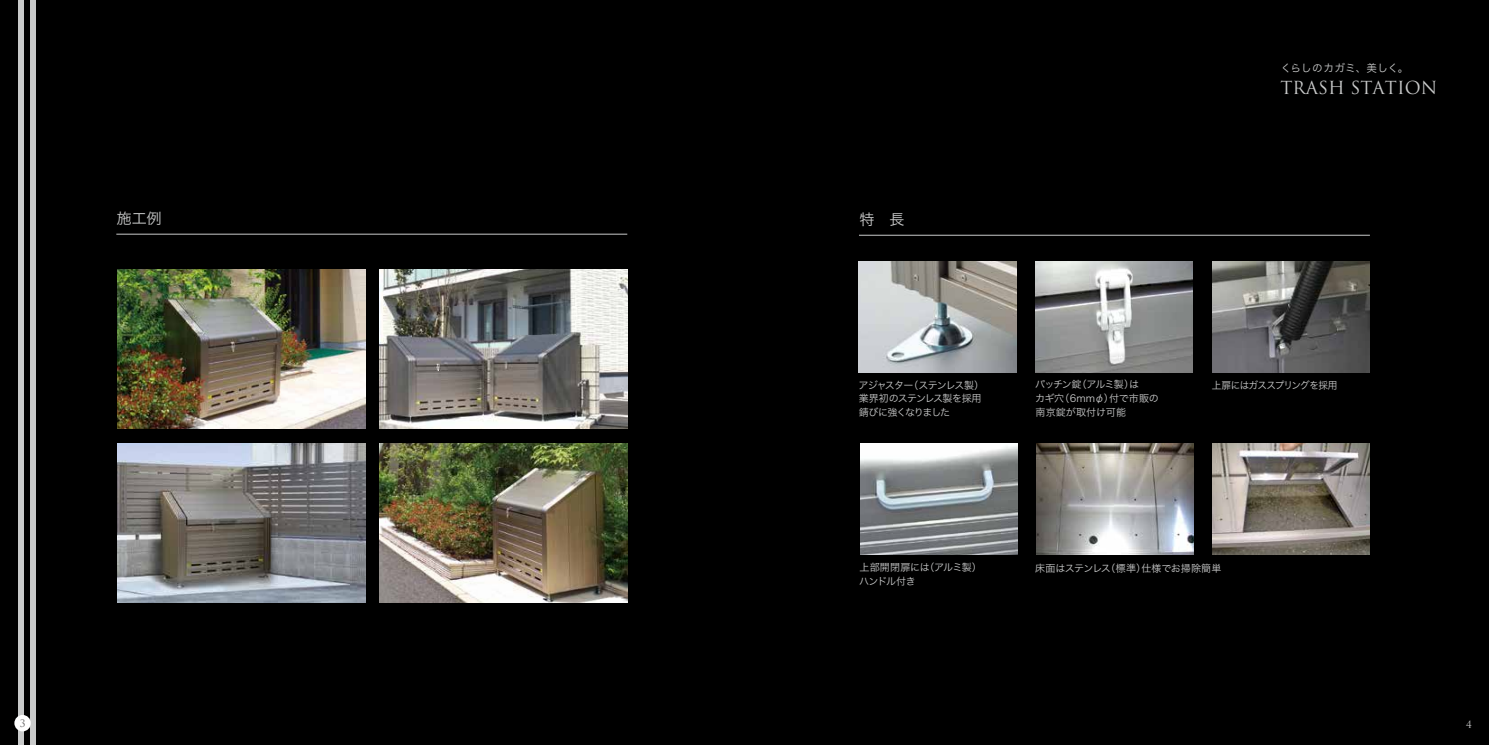
<style>
.page{position:relative;width:1489px;height:745px;background:#fff}
.page>*{position:absolute;margin:0;border:0;box-sizing:border-box;transform-origin:0 0}
.t1{font:17.5px "Trajan Pro";color:#c9caca}
.t2{font:15px "Hira Kaku Pro N W3";color:#c9caca}
.t3{font:10.62px "Hira Kaku Pro N W3";letter-spacing:.02em;color:#c9caca}
.t4{font:10px/13.8px "Hira Kaku Pro N W3";letter-spacing:-.075em;color:#c9caca}
.t5{font:10px/13.8px "Hira Kaku Pro N W3";letter-spacing:-.015em;color:#c9caca}
.t6{font:10px "Hira Kaku Pro N W3";letter-spacing:-.01em;color:#c9caca}
.t7{font:10px/13.8px "Hira Kaku Pro N W3";letter-spacing:-.055em;color:#c9caca}
.t8{font:10px "Hira Kaku Pro N W3";letter-spacing:-.075em;color:#c9caca;scale:.96 1}
.t9{font:10px "Trajan Pro";color:#656464}
.t10{font:10px "Trajan Pro";color:#c9caca}
</style>
<div class="page">
<div style="left:0;top:0;width:744px;height:744px;background:#000"></div>
<div style="left:19px;top:0;width:5px;height:744px;background:#c9caca"></div>
<div style="left:30px;top:0;width:5px;height:744px;background:#c9caca"></div>
<div style="left:14px;top:714px;width:17px;height:17px;background:#fff;border-radius:50%"></div>
<hr style="left:116px;top:234px;width:511px;height:1px;background:#c9caca">
<img style="left:117px;top:269px;width:248px;height:159px">
<img style="left:379px;top:269px;width:248px;height:159px">
<img style="left:117px;top:443px;width:248px;height:159px">
<img style="left:379px;top:443px;width:248px;height:159px">
<div style="left:744px;top:0;width:744px;height:744px;background:#000"></div>
<img style="left:859px;top:261px;width:157px;height:111px">
<img style="left:1035px;top:261px;width:157px;height:111px">
<img style="left:1212px;top:261px;width:157px;height:111px">
<img style="left:1036px;top:443px;width:157px;height:111px">
<img style="left:1212px;top:443px;width:157px;height:111px">
<img style="left:860px;top:443px;width:157px;height:111px">
<hr style="left:859px;top:235px;width:510px;height:1px;background:#c9caca">
<p class="t9" style="left:20px;top:716px;width:7px">3</p>
<h2 class="t2" style="left:117px;top:205px;width:46px">施工例</h2>
<h2 class="t2" style="left:859px;top:206px;width:46px">特　長</h2>
<p class="t3" style="left:1280px;top:58px;width:129px">くらしのカガミ、美しく。</p>
<h1 class="t1" style="left:1280px;top:76px;width:158px">TRASH STATION</h1>
<p class="t4" style="left:858px;top:377px;width:127px">アジャスター（ステンレス製）業界初のステンレス製を採用錆びに強くなりました</p>
<p class="t5" style="left:1034px;top:376px;width:125px">パッチン錠（アルミ製）は<br>カギ穴（6mmφ）付で市販の南京錠が取付け可能</p>
<p class="t8" style="left:1211px;top:375px;width:132px">上扉にはガススプリングを採用</p>
<p class="t7" style="left:859px;top:559px;width:124px">上部開閉扉には（アルミ製）ハンドル付き</p>
<p class="t6" style="left:1035px;top:559px;width:188px">床面はステンレス（標準）仕様でお掃除簡単</p>
<p class="t10" style="left:1465px;top:717px;width:7px">4</p>
</div>
